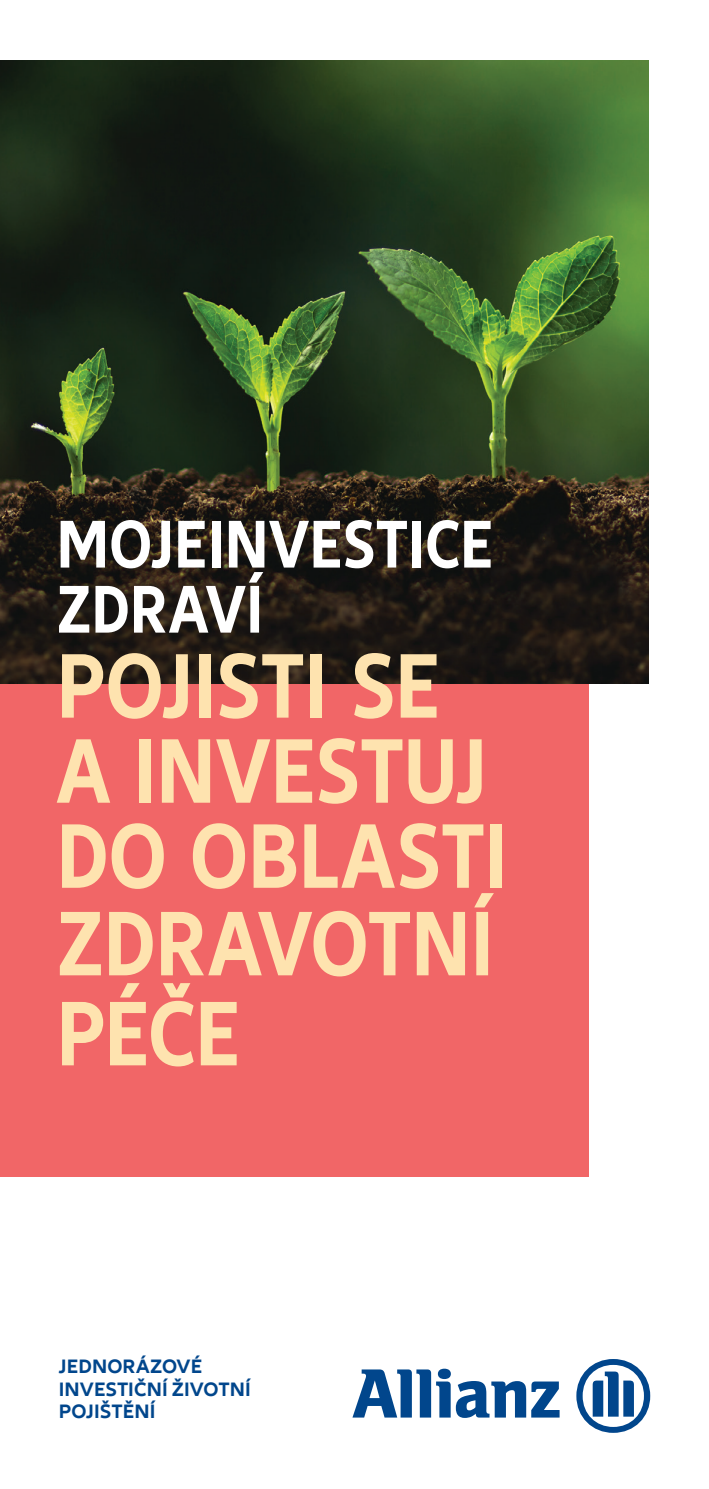
<style>
.page{position:relative;width:709px;height:1489px;background:#fff}
.page>*{position:absolute;margin:0;border:0;box-sizing:border-box;transform-origin:0 0}
.t1{font:700 condensed 95px/87px "Allianz Neo";color:#fee3af}
.t2{font:700 condensed 70px/65px "Allianz Neo";letter-spacing:.005em;color:#fff}
.t3{font:700 20px/22.5px "Allianz Neo";letter-spacing:.005em;color:#01468c}
</style>
<div class="page">
<img style="left:0;top:60px;width:648px;height:623px">
<div style="left:0;top:684px;width:588px;height:492px;background:#f16667"></div>
<svg style="left:352px;top:1368px;width:207px;height:49px"></svg>
<svg style="left:576px;top:1359px;width:74px;height:73px"></svg>
<p class="t2" style="left:57px;top:513px;width:438px">MOJEINVESTICE<br>ZDRAVÍ</p>
<p class="t1" style="left:57px;top:644px;width:452px">POJISTI SE<br>A INVESTUJ<br>DO OBLASTI<br>ZDRAVOTNÍ<br>PÉČE</p>
<p class="t3" style="left:59px;top:1355px;width:193px">JEDNORÁZOVÉ<br>INVESTIČNÍ ŽIVOTNÍ<br>POJIŠTĚNÍ</p>
</div>
